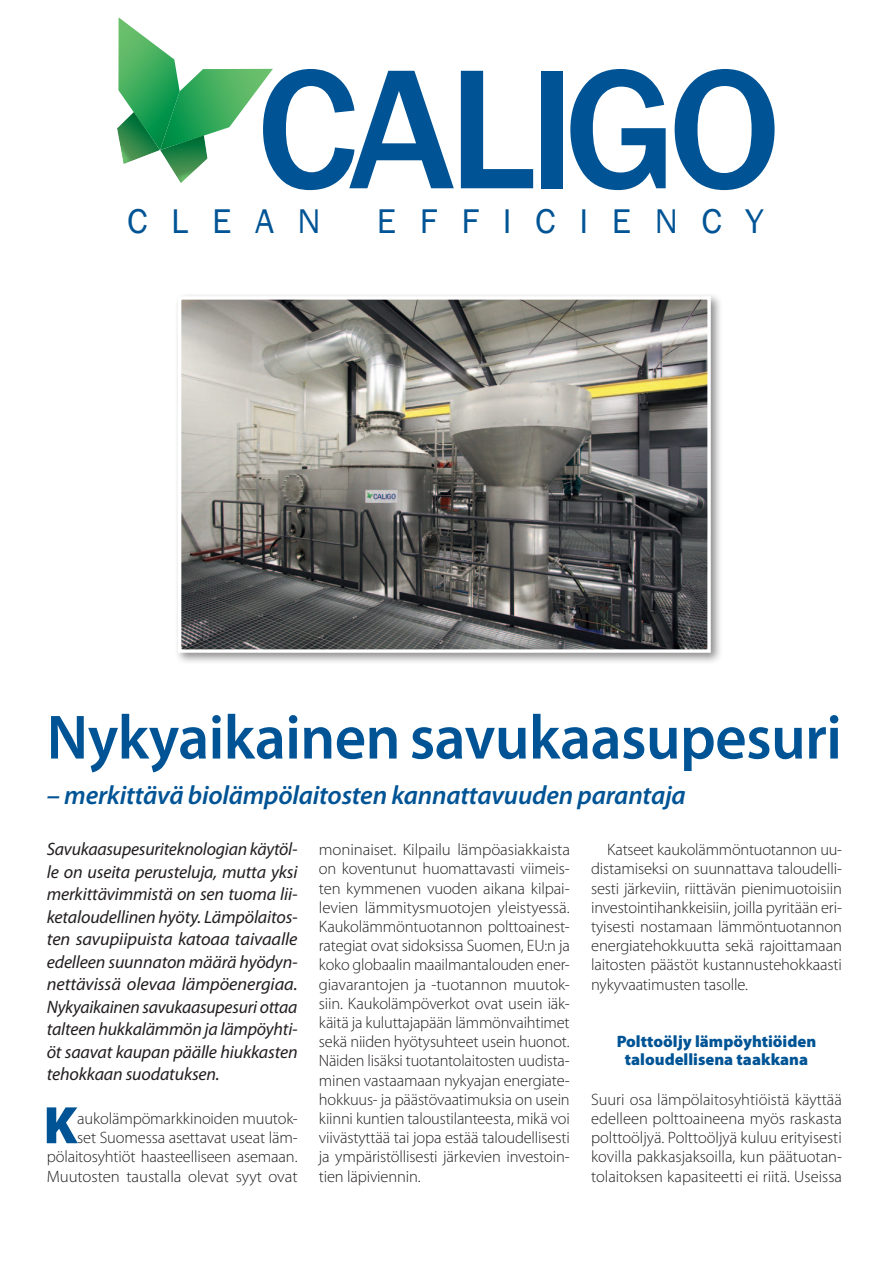
<style>
.page{position:relative;width:893px;height:1263px;background:#fff}
.page>*{position:absolute;margin:0;border:0;box-sizing:border-box;transform-origin:0 0}
.t1{font:500 176.25px "Franklin Gothic";letter-spacing:-.05em;color:#005495}
.t2{font:600 63px "Myriad Pro";letter-spacing:-.01em;color:#005495}
.t3{font:900 53.1px "Myriad Pro";color:#005495}
.t4{font:35.25px "Franklin Gothic";letter-spacing:.67em;color:#005495}
.t5{font:italic 600 26.4px "Myriad Pro";letter-spacing:-.01em;color:#005495}
.t6{font:italic 18px/22.5px "Myriad Pro";letter-spacing:-.01em;color:#231f20;text-align:justify}
.t7{font:300 16.5px/19.2px "Myriad Pro";letter-spacing:-.01em;color:#231f20;text-align:justify}
.t8{font:900 16.5px/18px "Myriad Pro";color:#005495;text-align:center}
</style>
<div class="page">
<svg style="left:117px;top:17px;width:156px;height:166px"></svg>
<div style="left:174px;top:292px;width:549px;height:374px;background:#231f20;opacity:.5"></div>
<img style="left:182px;top:300px;width:525px;height:349px">
<div style="left:178px;top:296px;width:533px;height:357px;border:3px solid #fff"></div>
<h1 class="t1" style="left:256px;top:20px;width:527px">Caligo</h1>
<h3 class="t4" style="left:377px;top:200px;width:388px">EFFICIENCY</h3>
<h3 class="t4" style="left:127px;top:200px;width:195px">CLEAN</h3>
<h2 class="t2" style="left:47px;top:697px;width:797px">Nykyaikainen savukaasupesuri</h2>
<h3 class="t5" style="left:47px;top:778px;width:640px">– merkittävä biolämpölaitosten kannattavuuden parantaja</h3>
<p class="t6" style="left:47px;top:838px;width:252px">Savukaasupesuriteknologian käytöl&shy;le on useita perusteluja, mutta yksi merkittävimmistä on sen tuoma lii&shy;ketaloudellinen hyöty. Lämpölaitos&shy;ten savupiipuista katoaa taivaalle edelleen suunnaton määrä hyödyn&shy;nettävissä olevaa lämpöenergiaa.<br>Nykyaikainen savukaasupesuri ottaa talteen hukkalämmön ja lämpöyhti&shy;öt saavat kaupan päälle hiukkasten tehokkaan suodatuksen.</p>
<h3 class="t3" style="left:43px;top:1090px;width:36px">K</h3>
<p class="t7" style="left:319px;top:840px;width:253px">moninaiset. Kilpailu lämpöasiakkaista on koventunut huomattavasti viimeis&shy;ten kymmenen vuoden aikana kilpai&shy;levien lämmitysmuotojen yleistyessä.<br>Kaukolämmöntuotannon polttoainest&shy;rategiat ovat sidoksissa Suomen, EU:n ja koko globaalin maailmantalouden ener&shy;giavarantojen ja -tuotannon muutok&shy;siin. Kaukolämpöverkot ovat usein iäk&shy;käitä ja kuluttajapään lämmönvaihtimet sekä niiden hyötysuhteet usein huonot.<br>Näiden lisäksi tuotantolaitosten uudista&shy;minen vastaamaan nykyajan energiate&shy;hokkuus- ja päästövaatimuksia on usein kiinni kuntien taloustilanteesta, mikä voi viivästyttää tai jopa estää taloudellisesti ja ympäristöllisesti järkevien investoin&shy;tien läpiviennin.</p>
<p class="t7" style="left:591px;top:840px;width:253px;text-indent:16px">Katseet kaukolämmöntuotannon uu&shy;distamiseksi on suunnattava taloudelli&shy;sesti järkeviin, riittävän pienimuotoisiin investointihankkeisiin, joilla pyritään eri&shy;tyisesti nostamaan lämmöntuotannon energiatehokkuutta sekä rajoittamaan laitosten päästöt kustannustehokkaasti nykyvaatimusten tasolle.</p>
<p class="t8" style="left:617px;top:1032px;width:201px">Polttoöljy lämpöyhtiöiden taloudellisena taakkana</p>
<p class="t7" style="left:591px;top:1089px;width:252px">Suuri osa lämpölaitosyhtiöistä käyttää edelleen polttoaineena myös raskasta polttoöljyä. Polttoöljyä kuluu erityisesti kovilla pakkasjaksoilla, kun päätuotan&shy;tolaitoksen kapasiteetti ei riitä. Useissa</p>
<p class="t7" style="left:47px;top:1109px;width:252px;text-align:right">aukolämpömarkkinoiden muutok-<br>set Suomessa asettavat useat läm&shy;pölaitosyhtiöt haasteelliseen asemaan.<br>Muutosten taustalla olevat syyt ovat</p>
</div>
